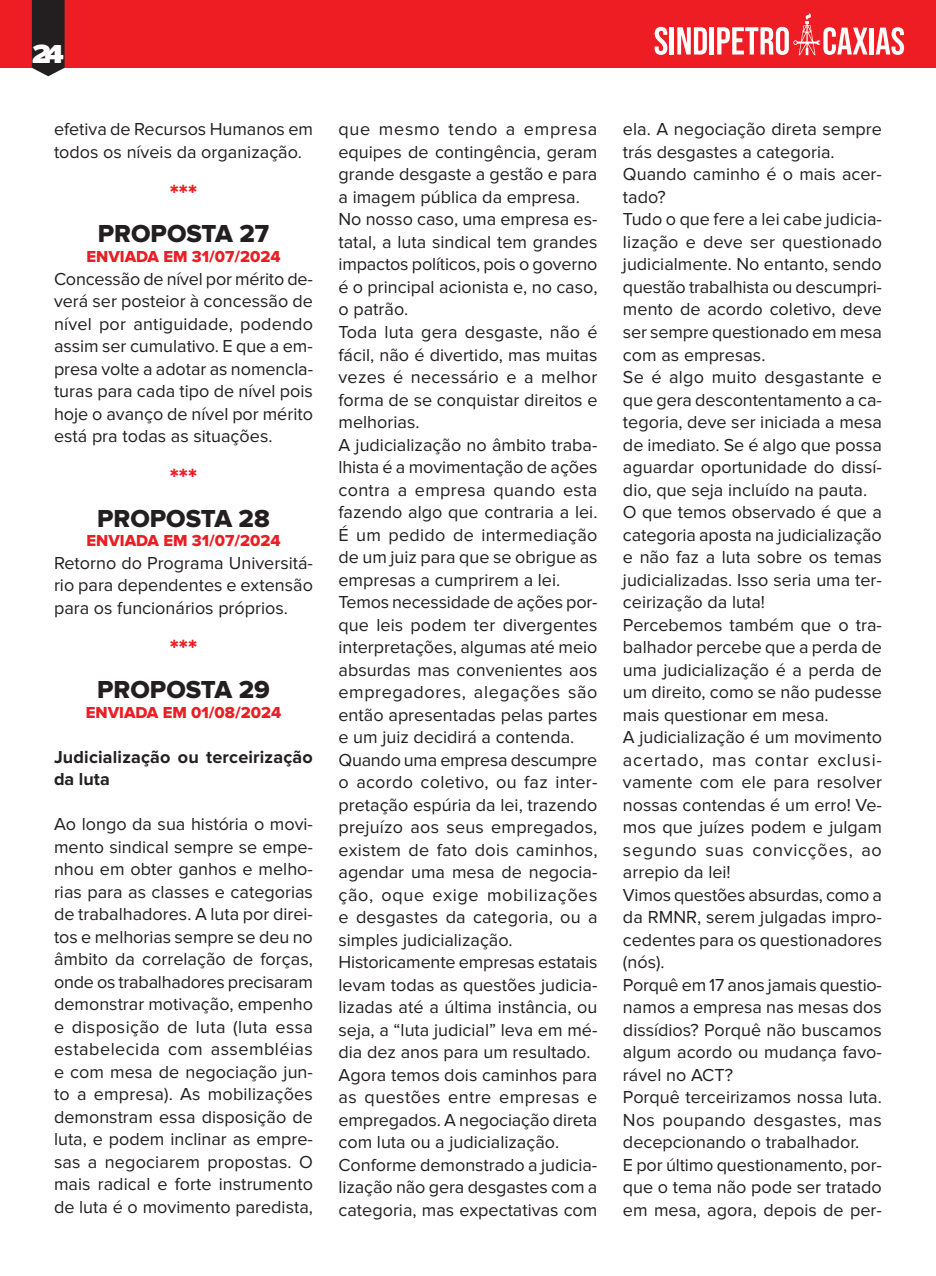
<style>
.page{position:relative;width:936px;height:1276px;background:#fff}
.page>*{position:absolute;margin:0;border:0;box-sizing:border-box;transform-origin:0 0}
.t1{font:27px "Knockout HTF73 Full Heviweight";color:#fff}
.t2{font:25.5px "Proxima Nova Extrabld";color:#231f20}
.t3{font:25.5px "Proxima Nova Extrabld";color:#ee1d23}
.t4{font:18px/22.5px "Proxima Nova";color:#231f20}
.t5{font:700 18px/22.5px "Proxima Nova";letter-spacing:.01em;color:#231f20}
.t6{font:16.5px "Proxima Nova Extrabld";color:#eb1d25}
</style>
<div class="page">
<div style="left:0;top:0;width:935px;height:68px;background:#ee1d23"></div>
<svg style="left:32px;top:0;width:33px;height:76px;background:#302a2b"></svg>
<svg style="left:654px;top:27px;width:13px;height:28px"></svg>
<div style="left:669px;top:27px;width:5px;height:27px;background:#fff"></div>
<svg style="left:677px;top:27px;width:29px;height:27px"></svg>
<div style="left:709px;top:27px;width:5px;height:27px;background:#fff"></div>
<hr style="left:869px;top:28px;width:4px;height:26px;background:#fff">
<svg style="left:875px;top:27px;width:29px;height:28px"></svg>
<svg style="left:717px;top:13px;width:150px;height:42px"></svg>
<h1 class="t1" style="left:32px;top:39px;width:34px">24</h1>
<p class="t4" style="left:54px;top:119px;width:260px">efetiva de Recursos Humanos em todos os níveis da organização.</p>
<h2 class="t3" style="left:170px;top:178px;width:29px">***</h2>
<h2 class="t2" style="left:98px;top:219px;width:173px">PROPOSTA 27</h2>
<p class="t6" style="left:86px;top:247px;width:196px">ENVIADA EM 31/07/2024</p>
<p class="t4" style="left:54px;top:268px;width:260px;text-align:justify">Concessão de nível por mérito de&shy;verá ser posteior à concessão de nível por antiguidade, podendo assim ser cumulativo. E que a em&shy;presa volte a adotar as nomencla&shy;turas para cada tipo de nível pois hoje o avanço de nível por mérito está pra todas as situações.</p>
<h2 class="t3" style="left:170px;top:463px;width:29px">***</h2>
<h2 class="t2" style="left:97px;top:503px;width:174px">PROPOSTA 28</h2>
<p class="t6" style="left:86px;top:531px;width:196px">ENVIADA EM 31/07/2024</p>
<p class="t4" style="left:54px;top:552px;width:260px;text-align:justify">Retorno do Programa Universitá&shy;rio para dependentes e extensão para os funcionários próprios.</p>
<h2 class="t3" style="left:170px;top:634px;width:29px">***</h2>
<h2 class="t2" style="left:97px;top:675px;width:174px">PROPOSTA 29</h2>
<p class="t6" style="left:86px;top:702px;width:197px">ENVIADA EM 01/08/2024</p>
<p class="t5" style="left:54px;top:746px;width:260px">Judicialização ou terceirização da luta</p>
<p class="t4" style="left:54px;top:813px;width:260px;text-align:justify">Ao longo da sua história o movi&shy;mento sindical sempre se empe&shy;nhou em obter ganhos e melho&shy;rias para as classes e categorias de trabalhadores. A luta por direi&shy;tos e melhorias sempre se deu no âmbito da correlação de forças, onde os trabalhadores precisaram demonstrar motivação, empenho e disposição de luta (luta essa estabelecida com assembléias e com mesa de negociação jun&shy;to a empresa). As mobilizações demonstram essa disposição de luta, e podem inclinar as empre&shy;sas a negociarem propostas. O mais radical e forte instrumento de luta é o movimento paredista,</p>
<p class="t4" style="left:338px;top:119px;width:260px">que mesmo tendo a empresa equipes de contingência, geram grande desgaste a gestão e para a imagem pública da empresa.<br>No nosso caso, uma empresa es&shy;tatal, a luta sindical tem grandes impactos políticos, pois o governo é o principal acionista e, no caso, o patrão.<br>Toda luta gera desgaste, não é fácil, não é divertido, mas muitas vezes é necessário e a melhor forma de se conquistar direitos e melhorias.<br>A judicialização no âmbito traba&shy;lhista é a movimentação de ações contra a empresa quando esta fazendo algo que contraria a lei.<br>É um pedido de intermediação de um juiz para que se obrigue as empresas a cumprirem a lei.<br>Temos necessidade de ações por&shy;que leis podem ter divergentes interpretações, algumas até meio absurdas mas convenientes aos empregadores, alegações são então apresentadas pelas partes e um juiz decidirá a contenda.<br>Quando uma empresa descumpre o acordo coletivo, ou faz inter&shy;pretação espúria da lei, trazendo prejuízo aos seus empregados, existem de fato dois caminhos, agendar uma mesa de negocia&shy;ção, oque exige mobilizações e desgastes da categoria, ou a simples judicialização.<br>Historicamente empresas estatais levam todas as questões judicia&shy;lizadas até a última instância, ou seja, a “luta judicial” leva em mé&shy;dia dez anos para um resultado.<br>Agora temos dois caminhos para as questões entre empresas e empregados. A negociação direta com luta ou a judicialização.<br>Conforme demonstrado a judicia&shy;lização não gera desgastes com a categoria, mas expectativas com</p>
<p class="t4" style="left:623px;top:119px;width:260px">ela. A negociação direta sempre trás desgastes a categoria.<br>Quando caminho é o mais acer&shy;tado?<br>Tudo o que fere a lei cabe judicia&shy;lização e deve ser questionado judicialmente. No entanto, sendo questão trabalhista ou descumpri&shy;mento de acordo coletivo, deve ser sempre questionado em mesa com as empresas.<br>Se é algo muito desgastante e que gera descontentamento a ca&shy;tegoria, deve ser iniciada a mesa de imediato. Se é algo que possa aguardar oportunidade do dissí&shy;dio, que seja incluído na pauta.<br>O que temos observado é que a categoria aposta na judicialização e não faz a luta sobre os temas judicializadas. Isso seria uma ter&shy;ceirização da luta!<br>Percebemos também que o tra&shy;balhador percebe que a perda de uma judicialização é a perda de um direito, como se não pudesse mais questionar em mesa.<br>A judicialização é um movimento acertado, mas contar exclusi&shy;vamente com ele para resolver nossas contendas é um erro! Ve&shy;mos que juízes podem e julgam segundo suas convicções, ao arrepio da lei!<br>Vimos questões absurdas, como a da RMNR, serem julgadas impro&shy;cedentes para os questionadores (nós).<br>Porquê em 17 anos jamais questio&shy;namos a empresa nas mesas dos dissídios? Porquê não buscamos algum acordo ou mudança favo&shy;rável no ACT?<br>Porquê terceirizamos nossa luta.<br>Nos poupando desgastes, mas decepcionando o trabalhador.<br>E por último questionamento, por&shy;que o tema não pode ser tratado em mesa, agora, depois de per-</p>
</div>
